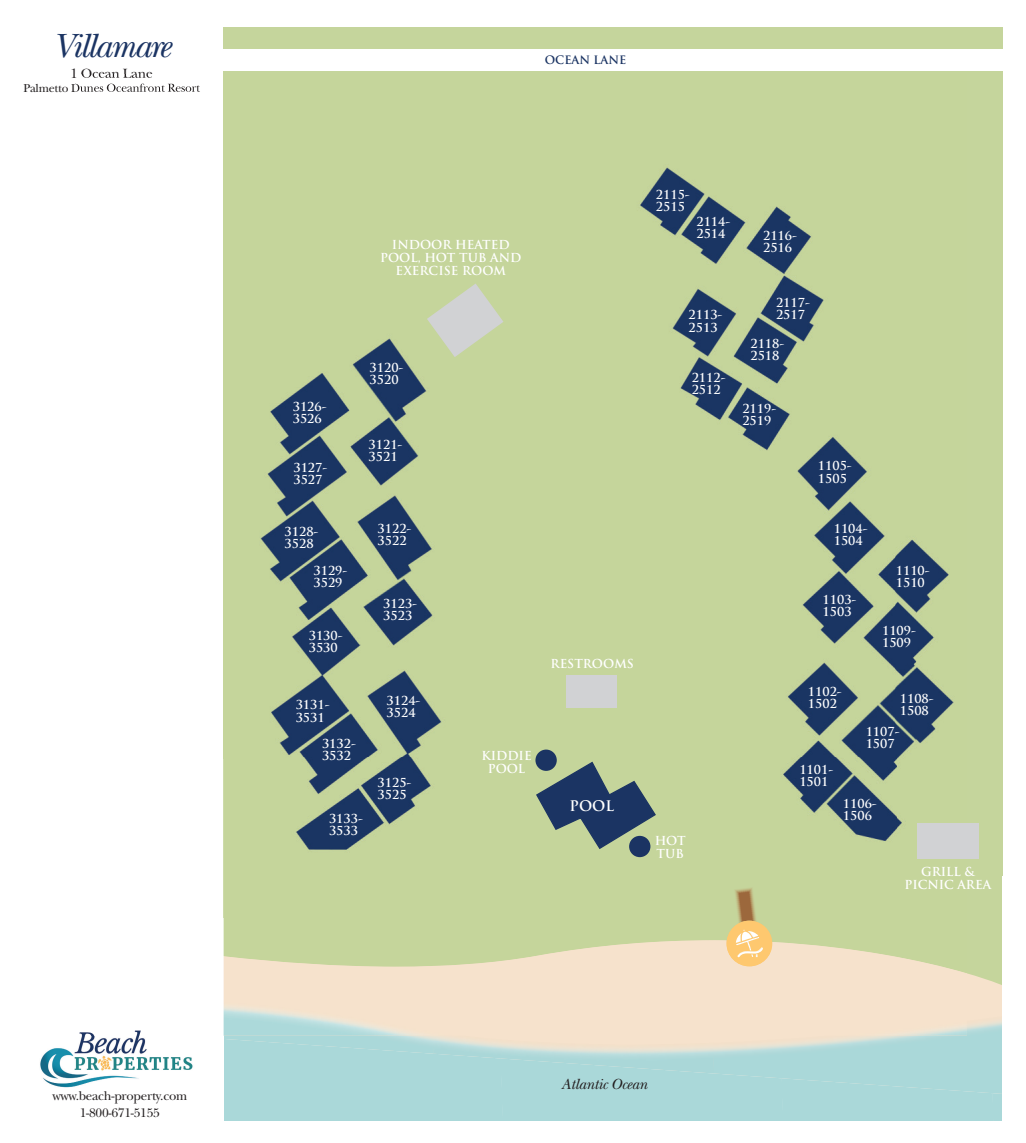
<style>
.page{position:relative;width:1026px;height:1143px;background:#fff}
.page>*{position:absolute;margin:0;border:0;box-sizing:border-box;transform-origin:0 0}
.t1{font:italic 35px "New Baskerville";letter-spacing:-.05em;color:#1b3463}
.t2{font:italic 15.4px "New Baskerville";letter-spacing:-.02em;color:#231f20}
.t3{font:700 14.3px "Trajan";color:#fff}
.t4{font:14px "New Baskerville";letter-spacing:-.02em;color:#231f20}
.t5{font:13px/17px "New Baskerville";letter-spacing:-.02em;color:#231f20;text-align:center}
.t6{font:700 12.1px/12.1px "Trajan Pro";color:#fff}
.t7{font:700 12.1px/13.2px "Trajan";color:#fff;text-align:center}
.t8{font:700 11.3px "Trajan";color:#1b3463}
</style>
<div class="page">
<div style="left:223px;top:28px;width:779px;height:971px;background:#c5d59c"></div>
<div style="left:219px;top:50px;width:796px;height:21px;background:#fff"></div>
<img style="left:40px;top:1036px;width:153px;height:52px">
<img style="left:260px;top:167px;width:635px;height:590px">
<img style="left:895px;top:540px;width:59px;height:290px">
<img style="left:223px;top:757px;width:673px;height:183px">
<img style="left:223px;top:940px;width:743px;height:62px">
<img style="left:223px;top:1002px;width:743px;height:34px">
<img style="left:733px;top:887px;width:24px;height:34px">
<img style="left:726px;top:921px;width:46px;height:45px">
<img style="left:735px;top:930px;width:27px;height:27px">
<img style="left:79px;top:1030px;width:62px;height:6px">
<img style="left:76px;top:75px;width:76px;height:3px">
<img style="left:76px;top:84px;width:124px;height:8px">
<div style="left:629px;top:836px;width:21px;height:21px;background:#1b3463;border-radius:50%"></div>
<div style="left:566px;top:675px;width:51px;height:32px;background:#d1d2d4"></div>
<svg style="left:427px;top:284px;width:76px;height:73px"></svg>
<div style="left:917px;top:823px;width:61px;height:36px;background:#d1d2d4"></div>
<div style="left:535px;top:750px;width:21px;height:21px;background:#1b3463;border-radius:50%"></div>
<svg style="left:535px;top:761px;width:121px;height:89px"></svg>
<h1 class="t1" style="left:53px;top:26px;width:119px">Villamare</h1>
<p class="t4" style="left:70px;top:65px;width:84px">1 Ocean Lane</p>
<p class="t5" style="left:52px;top:1087px;width:136px">www.beach-property.com<br>1-800-671-5155</p>
<p class="t8" style="left:544px;top:53px;width:83px">OCEAN LANE</p>
<p class="t7" style="left:380px;top:238px;width:143px">INDOOR HEATED<br>POOL, HOT TUB AND<br>EXERCISE ROOM</p>
<p class="t6" style="left:293px;top:401px;width:36px">3126-<br>3526</p>
<p class="t6" style="left:293px;top:461px;width:36px">3127-<br>3527</p>
<p class="t6" style="left:284px;top:526px;width:36px">3128-<br>3528</p>
<p class="t6" style="left:313px;top:565px;width:36px">3129-<br>3529</p>
<p class="t6" style="left:309px;top:629px;width:36px">3130-<br>3530</p>
<p class="t6" style="left:369px;top:361px;width:36px">3120-<br>3520</p>
<p class="t6" style="left:368px;top:439px;width:36px">3121-<br>3521</p>
<p class="t6" style="left:377px;top:523px;width:36px">3122-<br>3522</p>
<p class="t6" style="left:383px;top:597px;width:36px">3123-<br>3523</p>
<p class="t6" style="left:296px;top:699px;width:36px">3131-<br>3531</p>
<p class="t6" style="left:322px;top:738px;width:36px">3132-<br>3532</p>
<p class="t6" style="left:386px;top:695px;width:36px">3124-<br>3524</p>
<p class="t6" style="left:377px;top:777px;width:36px">3125-<br>3525</p>
<p class="t6" style="left:329px;top:813px;width:36px">3133-<br>3533</p>
<p class="t7" style="left:550px;top:657px;width:85px">RESTROOMS</p>
<p class="t7" style="left:481px;top:749px;width:52px">KIDDIE<br>POOL</p>
<p class="t3" style="left:569px;top:797px;width:46px">POOL</p>
<p class="t6" style="left:656px;top:188px;width:36px">2115-<br>2515</p>
<p class="t6" style="left:696px;top:216px;width:36px">2114-<br>2514</p>
<p class="t6" style="left:763px;top:230px;width:36px">2116-<br>2516</p>
<p class="t6" style="left:688px;top:309px;width:36px">2113-<br>2513</p>
<p class="t6" style="left:691px;top:372px;width:36px">2112-<br>2512</p>
<p class="t7" style="left:654px;top:834px;width:33px;text-align:left">HOT<br>TUB</p>
<p class="t6" style="left:775px;top:296px;width:36px">2117-<br>2517</p>
<p class="t6" style="left:750px;top:338px;width:36px">2118-<br>2518</p>
<p class="t6" style="left:742px;top:403px;width:36px">2119-<br>2519</p>
<p class="t6" style="left:817px;top:460px;width:36px">1105-<br>1505</p>
<p class="t6" style="left:833px;top:523px;width:36px">1104-<br>1504</p>
<p class="t6" style="left:822px;top:594px;width:36px">1103-<br>1503</p>
<p class="t6" style="left:895px;top:565px;width:36px">1110-<br>1510</p>
<p class="t6" style="left:881px;top:625px;width:36px">1109-<br>1509</p>
<p class="t6" style="left:807px;top:686px;width:36px">1102-<br>1502</p>
<p class="t6" style="left:899px;top:692px;width:36px">1108-<br>1508</p>
<p class="t6" style="left:799px;top:764px;width:36px">1101-<br>1501</p>
<p class="t6" style="left:865px;top:726px;width:36px">1107-<br>1507</p>
<p class="t6" style="left:842px;top:797px;width:36px">1106-<br>1506</p>
<p class="t7" style="left:904px;top:865px;width:88px">GRILL &amp;<br>PICNIC AREA</p>
<p class="t2" style="left:561px;top:1075px;width:88px">Atlantic Ocean</p>
</div>
